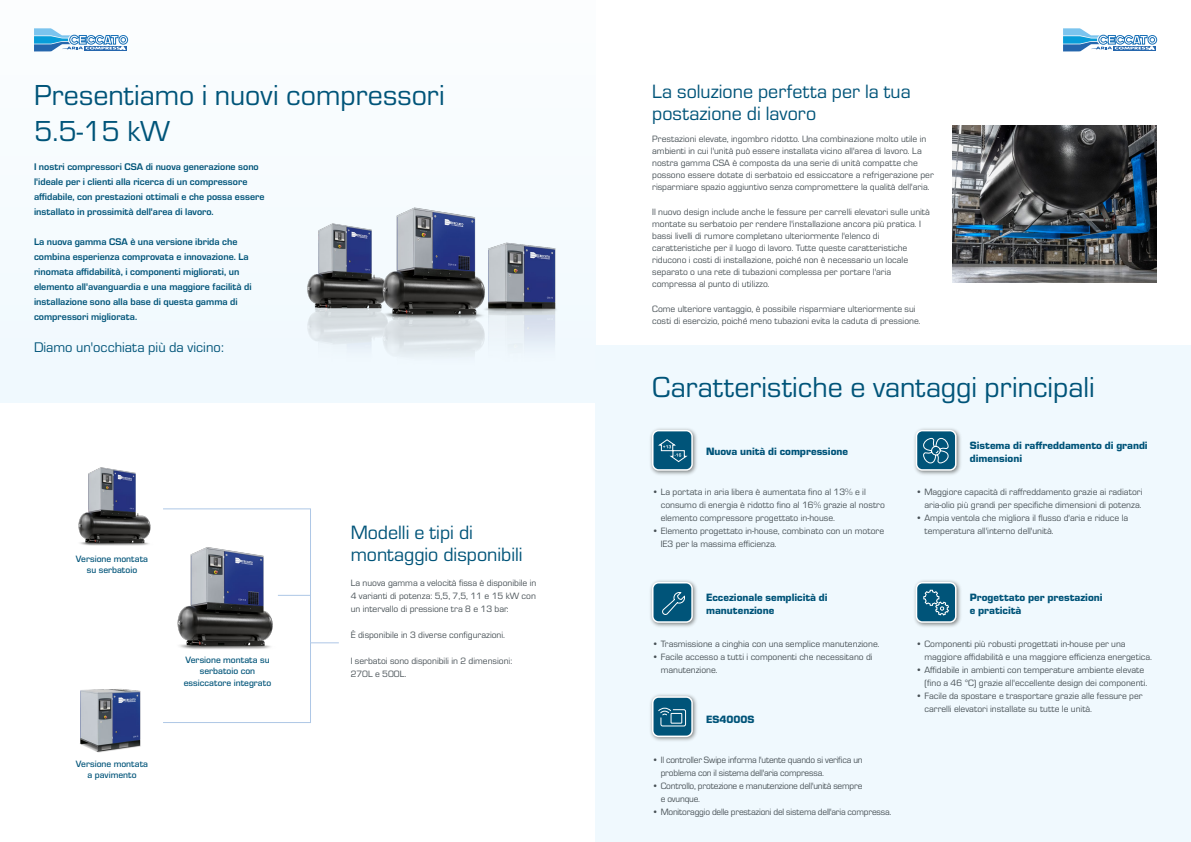
<style>
.page{position:relative;width:1191px;height:842px;background:#fff}
.page>*{position:absolute;margin:0;border:0;box-sizing:border-box;transform-origin:0 0}
.t1{font:30px/36px "Eurostile";color:#005479}
.t2{font:20px/22px "Eurostile";color:#005479}
.t3{font:14.5px "Eurostile";color:#005479}
.t4{font:900 11px/13px "Eurostile";color:#005479}
.t5{font:700 10px/15px "Eurostile";color:#005479}
.t6{font:9.5px/13px "Eurostile";color:#485156}
.t7{font:9.5px/13px "Eurostile";letter-spacing:-.02em;color:#485156}
.t8{font:500 9.5px/11.4px "Eurostile";color:#005479;text-align:center}
</style>
<div class="page">
<div style="left:0;top:0;width:595px;height:403px;background:#f7fbfe"></div>
<div style="left:595px;top:346px;width:596px;height:496px;background:#f0f9fe"></div>
<svg style="left:34px;top:28px;width:94px;height:23px"></svg>
<svg style="left:1063px;top:28px;width:94px;height:23px"></svg>
<img style="left:952px;top:125px;width:205px;height:158px">
<img style="left:650px;top:428px;width:47px;height:47px">
<img style="left:914px;top:428px;width:47px;height:47px">
<img style="left:650px;top:580px;width:47px;height:47px">
<img style="left:650px;top:694px;width:47px;height:47px">
<img style="left:914px;top:580px;width:47px;height:47px">
<img style="left:307px;top:207px;width:250px;height:152px">
<svg style="left:163px;top:508px;width:176px;height:215px"></svg>
<img style="left:80px;top:689px;width:61px;height:64px">
<img style="left:170px;top:540px;width:109px;height:115px">
<img style="left:78px;top:467px;width:73px;height:79px">
<svg style="left:915px;top:430px;width:41px;height:41px;background:#3f7d99"></svg>
<svg style="left:652px;top:430px;width:41px;height:41px;background:#377895"></svg>
<svg style="left:652px;top:696px;width:41px;height:41px;background:#3b7b97"></svg>
<svg style="left:915px;top:582px;width:41px;height:41px;background:#3a7a97"></svg>
<svg style="left:652px;top:582px;width:41px;height:41px;background:#337593"></svg>
<h1 class="t1" style="left:34px;top:76px;width:412px">Presentiamo i nuovi compressori<br>5.5-15 kW</h1>
<p class="t5" style="left:34px;top:158px;width:232px">I nostri compressori CSA di nuova generazione sono l'ideale per i clienti alla ricerca di un compressore affidabile, con prestazioni ottimali e che possa essere installato in prossimità dell'area di lavoro.</p>
<p class="t5" style="left:34px;top:233px;width:219px">La nuova gamma CSA è una versione ibrida che combina esperienza comprovata e innovazione. La rinomata affidabilità, i componenti migliorati, un elemento all'avanguardia e una maggiore facilità di installazione sono alla base di questa gamma di compressori migliorata.</p>
<h3 class="t3" style="left:34px;top:338px;width:191px">Diamo un'occhiata più da vicino:</h3>
<p class="t8" style="left:76px;top:553px;width:74px">Versione montata su serbatoio</p>
<p class="t8" style="left:76px;top:757px;width:74px">Versione montata a pavimento</p>
<p class="t8" style="left:184px;top:653px;width:89px">Versione montata su serbatoio con essiccatore integrato</p>
<h2 class="t2" style="left:351px;top:521px;width:173px">Modelli e tipi di montaggio disponibili</h2>
<p class="t6" style="left:351px;top:576px;width:187px;text-align:justify">La nuova gamma a velocità fissa è disponibile in 4 varianti di potenza: 5,5, 7,5, 11 e 15 kW con un intervallo di pressione tra 8 e 13 bar.</p>
<p class="t6" style="left:351px;top:628px;width:156px">È disponibile in 3 diverse configurazioni.</p>
<p class="t6" style="left:351px;top:654px;width:163px">I serbatoi sono disponibili in 2 dimensioni:<br>270L e 500L.</p>
<h2 class="t2" style="left:652px;top:80px;width:260px">La soluzione perfetta per la tua postazione di lavoro</h2>
<p class="t6" style="left:652px;top:133px;width:283px;line-height:12px">Prestazioni elevate, ingombro ridotto. Una combinazione molto utile in ambienti in cui l'unità può essere installata vicino all'area di lavoro. La nostra gamma CSA è composta da una serie di unità compatte che possono essere dotate di serbatoio ed essiccatore a refrigerazione per risparmiare spazio aggiuntivo senza compromettere la qualità dell'aria.</p>
<p class="t6" style="left:652px;top:206px;width:279px;line-height:12px">Il nuovo design include anche le fessure per carrelli elevatori sulle unità montate su serbatoio per rendere l'installazione ancora più pratica. I bassi livelli di rumore completano ulteriormente l'elenco di caratteristiche per il luogo di lavoro. Tutte queste caratteristiche riducono i costi di installazione, poiché non è necessario un locale separato o una rete di tubazioni complessa per portare l'aria compressa al punto di utilizzo.</p>
<p class="t6" style="left:652px;top:303px;width:270px;line-height:12px">Come ulteriore vantaggio, è possibile risparmiare ulteriormente sui costi di esercizio, poiché meno tubazioni evita la caduta di pressione.</p>
<h1 class="t1" style="left:652px;top:368px;width:444px">Caratteristiche e vantaggi principali</h1>
<p class="t4" style="left:706px;top:444px;width:144px">Nuova unità di compressione</p>
<p class="t6" style="left:660px;top:485px;width:226px;text-indent:-9px">• La portata in aria libera è aumentata fino al 13% e il consumo di energia è ridotto fino al 16% grazie al nostro elemento compressore progettato in-house.</p>
<p class="t6" style="left:660px;top:524px;width:225px;text-indent:-9px">• Elemento progettato in-house, combinato con un motore<br>IE3 per la massima efficienza.</p>
<p class="t4" style="left:706px;top:590px;width:123px">Eccezionale semplicità di manutenzione</p>
<p class="t6" style="left:652px;top:637px;width:229px">• Trasmissione a cinghia con una semplice manutenzione.</p>
<p class="t6" style="left:660px;top:650px;width:213px;text-indent:-9px">• Facile accesso a tutti i componenti che necessitano di manutenzione.</p>
<p class="t4" style="left:706px;top:712px;width:50px">ES4000S</p>
<p class="t7" style="left:660px;top:753px;width:203px;text-indent:-8px">• Il controller Swipe informa l'utente quando si verifica un problema con il sistema dell'aria compressa.</p>
<p class="t7" style="left:660px;top:779px;width:203px;text-indent:-9px">• Controllo, protezione e manutenzione dell'unità sempre e ovunque.</p>
<p class="t7" style="left:652px;top:805px;width:241px">• Monitoraggio delle prestazioni del sistema dell'aria compressa.</p>
<p class="t4" style="left:969px;top:438px;width:179px">Sistema di raffreddamento di grandi dimensioni</p>
<p class="t6" style="left:916px;top:485px;width:228px;text-align:right">• Maggiore capacità di raffreddamento grazie ai radiatori aria-olio più grandi per specifiche dimensioni di potenza.</p>
<p class="t6" style="left:924px;top:511px;width:205px;text-indent:-9px">• Ampia ventola che migliora il flusso d'aria e riduce la temperatura all'interno dell'unità.</p>
<p class="t4" style="left:969px;top:590px;width:134px">Progettato per prestazioni e praticità</p>
<p class="t6" style="left:924px;top:637px;width:229px;text-indent:-9px">• Componenti più robusti progettati in-house per una maggiore affidabilità e una maggiore efficienza energetica.</p>
<p class="t6" style="left:924px;top:663px;width:224px;text-indent:-9px">• Affidabile in ambienti con temperature ambiente elevate (fino a 46 °C) grazie all'eccellente design dei componenti.</p>
<p class="t6" style="left:924px;top:689px;width:220px;text-indent:-9px">• Facile da spostare e trasportare grazie alle fessure per carrelli elevatori installate su tutte le unità.</p>
</div>
